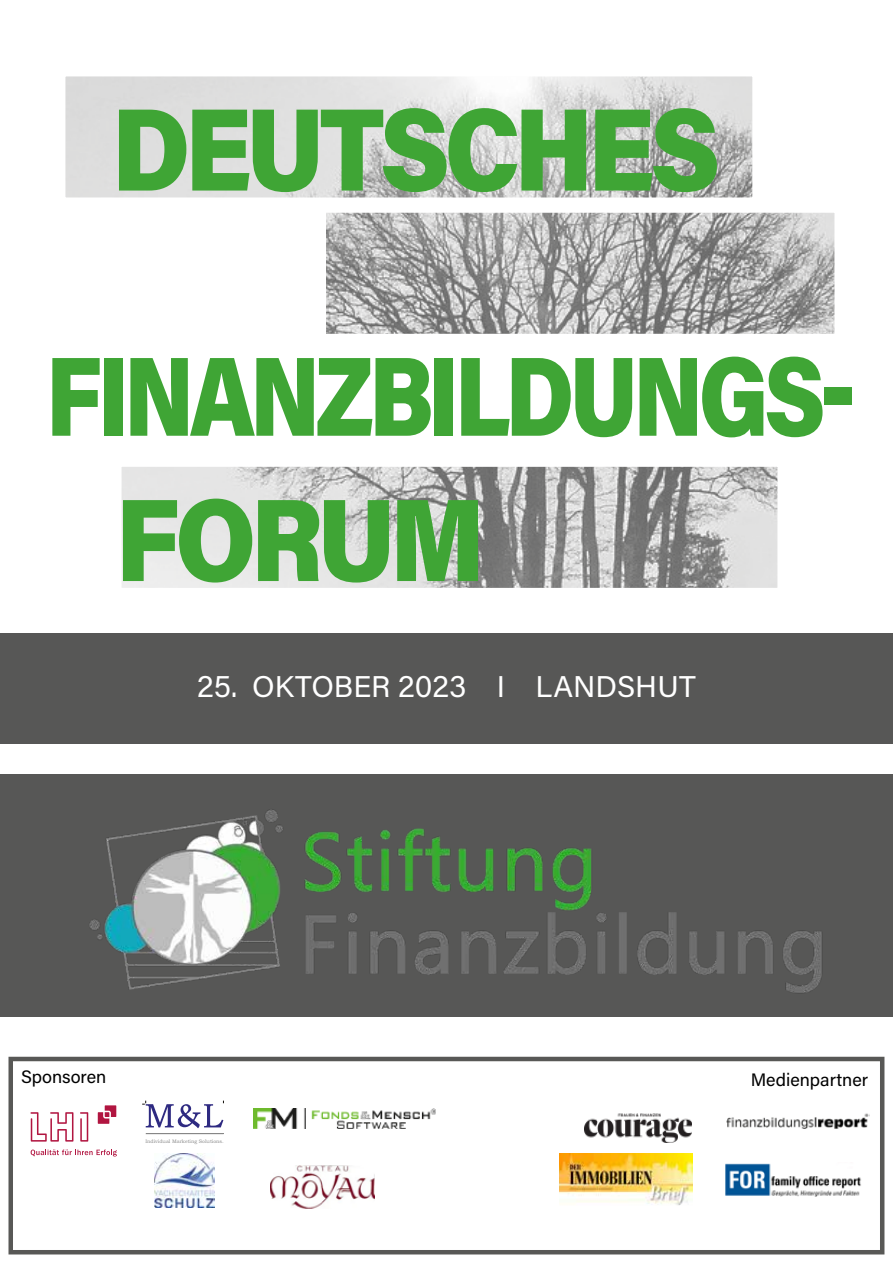
<style>
.page{position:relative;width:893px;height:1263px;background:#fff}
.page>*{position:absolute;margin:0;border:0;box-sizing:border-box;transform-origin:0 0}
.t1{font:117.6px "Acumin Variable Concept";letter-spacing:-.055em;color:#3fa535;scale:.89 1}
.t2{font:112.95px "Acumin Variable Concept";letter-spacing:-.055em;color:#3fa535;scale:.81 1}
.t3{font:30px "Acumin Pro";color:#fff}
.t4{font:18px "Acumin Pro";color:#000}
.t5{font:5.1px "Bookman Old Style";color:#878787}
</style>
<div class="page">
<div style="left:0;top:633px;width:893px;height:111px;background:#575756"></div>
<svg style="left:65px;top:76px;width:770px;height:512px"></svg>
<div style="left:119px;top:208px;width:207px;height:135px;background:#fff"></div>
<div style="left:0;top:774px;width:893px;height:242px;background:#575756"></div>
<img style="left:89px;top:810px;width:733px;height:183px">
<div style="left:9px;top:1057px;width:875px;height:197px;background:#fff;border:4px solid #585856"></div>
<img style="left:726px;top:1163px;width:135px;height:33px">
<img style="left:727px;top:1113px;width:142px;height:16px">
<hr style="left:146px;top:1133px;width:77px;height:1px;background:#878787">
<svg style="left:142px;top:1100px;width:82px;height:28px"></svg>
<img style="left:154px;top:1154px;width:61px;height:53px">
<img style="left:253px;top:1109px;width:183px;height:20px">
<img style="left:270px;top:1166px;width:104px;height:43px">
<svg style="left:80px;top:1112px;width:8px;height:29px"></svg>
<svg style="left:30px;top:1112px;width:43px;height:29px"></svg>
<svg style="left:98px;top:1105px;width:18px;height:19px"></svg>
<svg style="left:31px;top:1149px;width:86px;height:7px"></svg>
<img style="left:584px;top:1113px;width:108px;height:29px">
<img style="left:560px;top:1153px;width:133px;height:52px">
<h1 class="t1" style="left:112px;top:69px;width:686px">DEUTSCHES</h1>
<h2 class="t2" style="left:46px;top:319px;width:1002px">FINANZBILDUNGS-</h2>
<h1 class="t1" style="left:116px;top:459px;width:417px">FORUM</h1>
<h3 class="t3" style="left:197px;top:666px;width:500px">25. OKTOBER 2023 I LANDSHUT</h3>
<h3 class="t4" style="left:21px;top:1064px;width:87px">Sponsoren</h3>
<p class="t5" style="left:146px;top:1138px;width:80px">Individual Marketing Solutions.</p>
<h3 class="t4" style="left:751px;top:1067px;width:119px">Medienpartner</h3>
</div>
